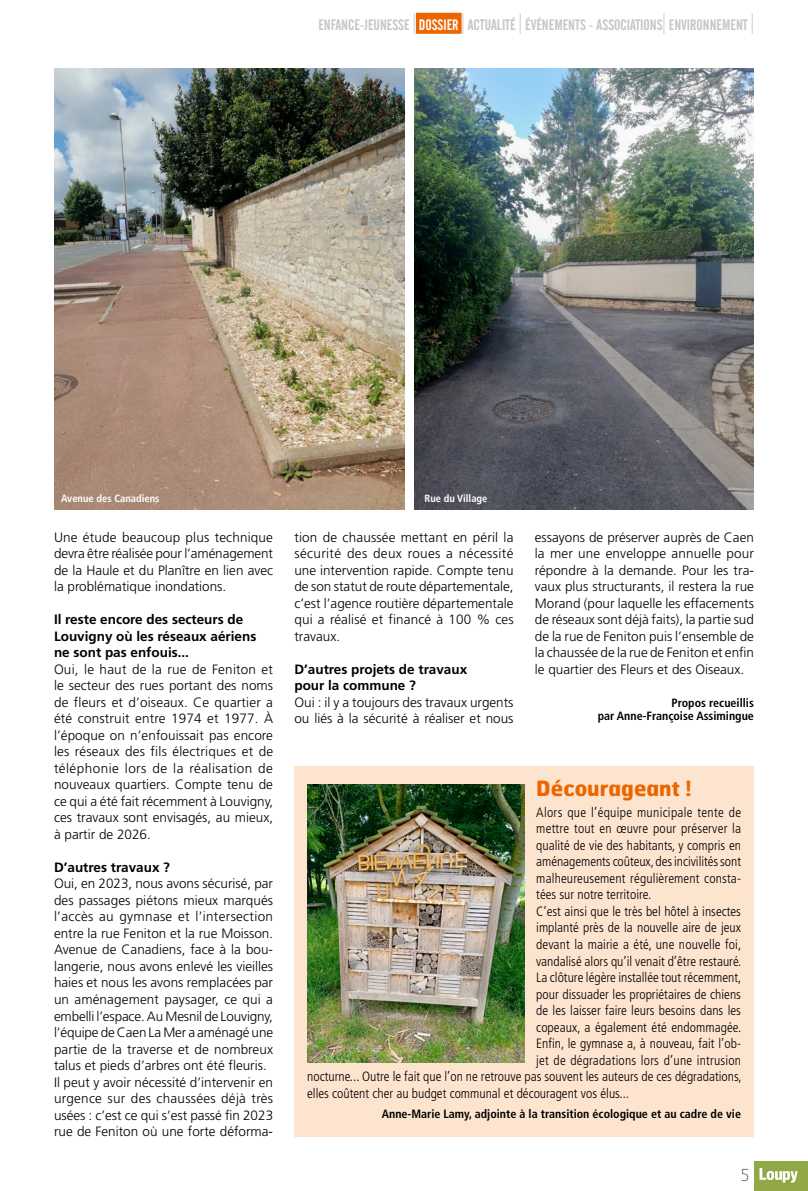
<style>
.page{position:relative;width:808px;height:1191px;background:#fff}
.page>*{position:absolute;margin:0;border:0;box-sizing:border-box;transform-origin:0 0}
.t1{font:700 21px "Hermes";color:#ec6500}
.t2{font:100 16.5px "Hermes";color:#626261}
.t3{font:15px "Alternate Gothic No 2 BT";color:#c5c6c6}
.t4{font:300 13.5px/16.5px "Frutiger LT Std";color:#000;text-align:justify}
.t5{font:300 condensed 13.5px/16.5px "Frutiger LT Std";color:#000;text-align:justify}
.t6{font:700 13.5px/16.5px "Frutiger LT Std";color:#000}
.t7{font:700 condensed 12px/13.5px "Frutiger LT Std";color:#000;text-align:right}
.t8{font:700 condensed 10.5px "Frutiger LT Std";color:#fff}
.s1{font-family:"Hermes";font-weight:100;font-size:21px}
.s2{color:#fff}
</style>
<div class="page">
<div style="left:416px;top:13px;width:46px;height:21px;background:#ec6500"></div>
<img style="left:415px;top:68px;width:338px;height:442px">
<img style="left:54px;top:68px;width:350px;height:442px">
<div style="left:294px;top:766px;width:460px;height:371px;background:#fde4cf"></div>
<img style="left:307px;top:784px;width:217px;height:278px">
<div style="left:754px;top:1161px;width:54px;height:30px;background:#92a847"></div>
<svg style="left:759px;top:1168px;width:39px;height:14px"></svg>
<p class="t3" style="left:318px;top:16px;width:437px">ENFANCE-JEUNESSE <span class="s1">|</span> <span class="s2">DOSSIER</span> <span class="s1">|</span> ACTUALITÉ <span class="s1">|</span> ÉVÉNEMENTS - ASSOCIATIONS<span class="s1">|</span> ENVIRONNEMENT <span class="s1">|</span></p>
<p class="t8" style="left:61px;top:492px;width:100px">Avenue des Canadiens</p>
<p class="t8" style="left:425px;top:492px;width:64px">Rue du Village</p>
<p class="t4" style="left:54px;top:529px;width:221px">Une étude beaucoup plus technique devra être réalisée pour l’aménagement de la Haule et du Planître en lien avec la problématique inondations.</p>
<p class="t6" style="left:54px;top:611px;width:204px">Il reste encore des secteurs de<br>Louvigny où les réseaux aériens ne sont pas enfouis...</p>
<p class="t4" style="left:54px;top:661px;width:221px">Oui, le haut de la rue de Feniton et le secteur des rues portant des noms de fleurs et d’oiseaux. Ce quartier a été construit entre 1974 et 1977. À l’époque on n’enfouissait pas encore les réseaux des fils électriques et de téléphonie lors de la réalisation de nouveaux quartiers. Compte tenu de ce qui a été fait récemment à Louvigny, ces travaux sont envisagés, au mieux, à partir de 2026.</p>
<p class="t6" style="left:54px;top:859px;width:118px">D’autres travaux ?</p>
<p class="t4" style="left:54px;top:875px;width:221px">Oui, en 2023, nous avons sécurisé, par des passages piétons mieux marqués l’accès au gymnase et l’intersection entre la rue Feniton et la rue Moisson.<br>Avenue de Canadiens, face à la bou&shy;langerie, nous avons enlevé les vieilles haies et nous les avons remplacées par un aménagement paysager, ce qui a embelli l’espace. Au Mesnil de Louvigny, l’équipe de Caen La Mer a aménagé une partie de la traverse et de nombreux talus et pieds d’arbres ont été fleuris.</p>
<p class="t4" style="left:54px;top:1073px;width:221px">Il peut y avoir nécessité d’intervenir en urgence sur des chaussées déjà très usées : c’est ce qui s’est passé fin 2023 rue de Feniton où une forte déforma-</p>
<p class="t4" style="left:294px;top:529px;width:221px">tion de chaussée mettant en péril la sécurité des deux roues a nécessité une intervention rapide. Compte tenu de son statut de route départementale, c’est l’agence routière départementale qui a réalisé et financé à 100 % ces travaux.</p>
<p class="t6" style="left:294px;top:661px;width:174px">D’autres projets de travaux</p>
<p class="t6" style="left:294px;top:677px;width:123px">pour la commune ?</p>
<p class="t4" style="left:294px;top:694px;width:221px">Oui : il y a toujours des travaux urgents ou liés à la sécurité à réaliser et nous</p>
<p class="t4" style="left:535px;top:529px;width:221px">essayons de préserver auprès de Caen la mer une enveloppe annuelle pour répondre à la demande. Pour les tra&shy;vaux plus structurants, il restera la rue Morand (pour laquelle les effacements de réseaux sont déjà faits), la partie sud de la rue de Feniton puis l’ensemble de la chaussée de la rue de Feniton et enfin le quartier des Fleurs et des Oiseaux.</p>
<p class="t7" style="left:598px;top:696px;width:158px">Propos recueillis<br>par Anne-Françoise Assimingue</p>
<p class="t1" style="left:536px;top:775px;width:157px">Décourageant !</p>
<p class="t5" style="left:536px;top:804px;width:206px">Alors que l’équipe municipale tente de mettre tout en œuvre pour préserver la qualité de vie des habitants, y compris en aménagements coûteux, des incivilités sont malheureusement régulièrement consta&shy;tées sur notre territoire.</p>
<p class="t5" style="left:536px;top:903px;width:206px">C‘est ainsi que le très bel hôtel à insectes</p>
<p class="t5" style="left:536px;top:919px;width:206px">implanté près de la nouvelle aire de jeux</p>
<p class="t5" style="left:536px;top:936px;width:206px">devant la mairie a été, une nouvelle foi,</p>
<p class="t5" style="left:536px;top:952px;width:207px">vandalisé alors qu’il venait d’être restauré.</p>
<p class="t5" style="left:536px;top:969px;width:207px">La clôture légère installée tout récemment,</p>
<p class="t5" style="left:536px;top:985px;width:206px">pour dissuader les propriétaires de chiens</p>
<p class="t5" style="left:536px;top:1002px;width:206px">de les laisser faire leurs besoins dans les</p>
<p class="t5" style="left:536px;top:1018px;width:207px">copeaux, a également été endommagée.</p>
<p class="t5" style="left:536px;top:1035px;width:206px">Enfin, le gymnase a, à nouveau, fait l’ob-</p>
<p class="t5" style="left:536px;top:1051px;width:206px">jet de dégradations lors d’une intrusion</p>
<p class="t5" style="left:307px;top:1068px;width:436px">nocturne... Outre le fait que l’on ne retrouve pas souvent les auteurs de ces dégradations,</p>
<p class="t5" style="left:307px;top:1084px;width:323px">elles coûtent cher au budget communal et découragent vos élus...</p>
<p class="t7" style="left:382px;top:1107px;width:361px">Anne-Marie Lamy, adjointe à la transition écologique et au cadre de vie</p>
<p class="t2" style="left:740px;top:1164px;width:11px">5</p>
</div>
